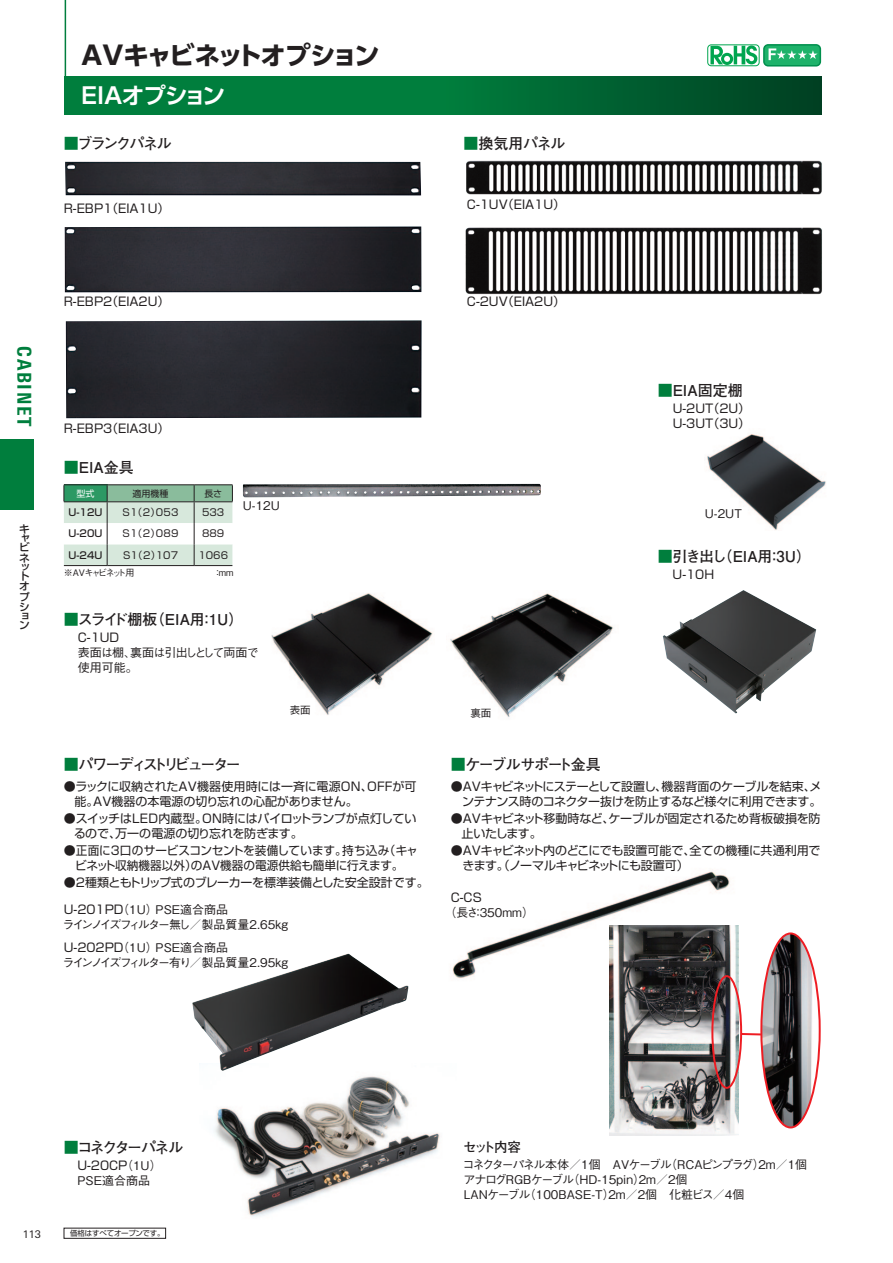
<style>
.page{position:relative;width:893px;height:1263px;background:#fff}
.page>*{position:absolute;margin:0;border:0;box-sizing:border-box;transform-origin:0 0}
.t1{font:700 25.5px "UD Shin Go Pro";letter-spacing:-.08em;color:#231f20}
.t2{font:700 22.5px "Shin Go Pro De";letter-spacing:-.035em;color:#fff}
.t3{font:800 condensed 19.2px "Linotype Univers";letter-spacing:.09em;color:#007e3d}
.t4{font:700 15px "Futo Go B101 Pro";letter-spacing:-.085em;color:#231f20}
.t5{font:700 15px "Futo Go B101 Pro";letter-spacing:-.005em;color:#231f20}
.t6{font:700 15px "Futo Go B101 Pro";letter-spacing:-.16em;color:#231f20}
.t7{font:700 15px "Futo Go B101 Pro";letter-spacing:-.155em;color:#231f20}
.t8{font:700 15px "Futo Go B101 Pro";letter-spacing:-.11em;color:#231f20}
.t9{font:700 13.5px "Futo Go B101 Pro";letter-spacing:-.16em;color:#231f20}
.t10{font:12px/15px "Shin Go Pro";letter-spacing:-.01em;color:#231f20}
.t11{font:500 12px/15px "Gothic BBB Pro";color:#231f20}
.t12{font:500 12px/15px "Gothic BBB Pro";letter-spacing:-.05em;color:#231f20}
.t13{font:12px/15px "Shin Go Pro";letter-spacing:-.035em;color:#231f20;text-align:right}
.t14{font:500 12px/15px "Gothic BBB Pro";letter-spacing:-.065em;color:#231f20}
.t15{font:500 10.65px/9.3px "Shin Go Pro";color:#231f20;text-align:justify}
.t16{font:500 10.5px "Gothic BBB Pro";color:#231f20}
.t17{font:10.5px "Linotype Univers Basic";color:#231f20}
.t18{font:9.75px "Shin Go Pro";letter-spacing:.005em;color:#231f20}
.t19{font:500 9.75px "Shin Go Pro";color:#231f20}
.t20{font:500 9px "Gothic BBB Pro";letter-spacing:-.185em;color:#231f20}
.t21{font:9px "Shin Go Pro";color:#231f20}
.t22{font:500 9px "Gothic BBB Pro";letter-spacing:-.145em;color:#231f20}
.t23{font:9px "Shin Go Pro";color:#fff}
.t24{font:7.5px "Shin Go Pro";letter-spacing:-.03em;color:#231f20}
.s1{color:#007e3d}
.s2{font-family:"Shin Go Pro";font-weight:400}
.s3{font-family:"Gothic BBB Pro";font-weight:500}
</style>
<div class="page">
<img style="left:214px;top:1076px;width:226px;height:141px">
<svg style="left:65px;top:77px;width:756px;height:38px;background:#006e36"></svg>
<hr style="left:65px;top:0;width:1px;height:77px;background:#007e3d">
<img style="left:466px;top:160px;width:356px;height:35px">
<img style="left:465px;top:227px;width:357px;height:68px">
<img style="left:707px;top:434px;width:119px;height:96px">
<hr style="left:107px;top:484px;width:87px;height:1px;background:#231f20">
<hr style="left:194px;top:484px;width:39px;height:1px;background:#231f20">
<hr style="left:64px;top:484px;width:43px;height:1px;background:#231f20">
<svg style="left:64px;top:485px;width:169px;height:81px"></svg>
<hr style="left:64px;top:501px;width:43px;height:1px;background:#231f20">
<div style="left:708px;top:45px;width:51px;height:21px;border:1px solid #00a54f;border-radius:4px"></div>
<svg style="left:710px;top:45px;width:47px;height:20px"></svg>
<div style="left:764px;top:45px;width:56px;height:21px;background:#1eb26a;border-radius:4px"></div>
<div style="left:763px;top:44px;width:58px;height:23px;border:2px solid #008f4d;border-radius:4px"></div>
<svg style="left:768px;top:48px;width:50px;height:12px"></svg>
<img style="left:663px;top:590px;width:153px;height:123px">
<img style="left:243px;top:484px;width:298px;height:13px">
<img style="left:65px;top:162px;width:356px;height:34px">
<img style="left:66px;top:320px;width:356px;height:98px">
<img style="left:65px;top:226px;width:356px;height:66px">
<img style="left:271px;top:593px;width:162px;height:122px">
<img style="left:450px;top:593px;width:164px;height:125px">
<img style="left:192px;top:953px;width:217px;height:118px">
<img style="left:452px;top:871px;width:278px;height:108px">
<img style="left:609px;top:925px;width:130px;height:210px">
<div style="left:711px;top:975px;width:31px;height:114px;border:2px solid #ee1d23;border-radius:50%"></div>
<svg style="left:739px;top:1032px;width:21px;height:4px"></svg>
<img style="left:761px;top:934px;width:59px;height:193px">
<div style="left:760px;top:932px;width:61px;height:196px;border:2px solid #ee1d23;border-radius:50%"></div>
<div style="left:0;top:439px;width:34px;height:71px;background:#007e3d"></div>
<h1 class="t1" style="left:82px;top:34px;width:300px">AVキャビネットオプション</h1>
<h2 class="t2" style="left:82px;top:77px;width:145px">EIAオプション</h2>
<p class="t8" style="left:64px;top:132px;width:110px"><span class="s1">■</span>ブランクパネル</p>
<p class="t10" style="left:64px;top:199px;width:107px">R-EBP1（EIA1U）</p>
<p class="t4" style="left:463px;top:132px;width:103px"><span class="s1">■</span>換気用パネル</p>
<p class="t10" style="left:467px;top:196px;width:100px">C-1UV（EIA1U）</p>
<h3 class="t3" style="left:36px;top:346px;width:82px;rotate:90deg">CABINET</h3>
<p class="t15" style="left:19px;top:523px;width:12px">キャビ</p>
<p class="t15" style="left:19px;top:552px;width:12px">ネット</p>
<p class="t15" style="left:19px;top:580px;width:12px;line-height:10.2px">オプシ</p>
<p class="t15" style="left:19px;top:610px;width:12px;line-height:8.7px">ョン</p>
<p class="t10" style="left:64px;top:293px;width:107px">R-EBP2（EIA2U）</p>
<p class="t10" style="left:467px;top:293px;width:100px">C-2UV（EIA2U）</p>
<p class="t10" style="left:64px;top:419px;width:107px">R-EBP3（EIA3U）</p>
<p class="t4" style="left:64px;top:455px;width:71px"><span class="s1">■</span>EIA金具</p>
<p class="t23" style="left:77px;top:486px;width:19px">型式</p>
<p class="t21" style="left:133px;top:486px;width:37px">適用機種</p>
<p class="t21" style="left:205px;top:486px;width:19px">長さ</p>
<p class="t19" style="left:69px;top:504px;width:35px">U-12U</p>
<p class="t18" style="left:123px;top:504px;width:58px">S1（2）053</p>
<p class="t18" style="left:202px;top:504px;width:24px">533</p>
<p class="t19" style="left:69px;top:526px;width:35px">U-20U</p>
<p class="t18" style="left:123px;top:526px;width:58px">S1（2）089</p>
<p class="t18" style="left:202px;top:526px;width:24px">889</p>
<p class="t19" style="left:69px;top:547px;width:35px">U-24U</p>
<p class="t18" style="left:123px;top:547px;width:57px">S1（2）107</p>
<p class="t18" style="left:198px;top:547px;width:31px">1066</p>
<p class="t20" style="left:64px;top:566px;width:72px">※AVキャビネット用</p>
<p class="t22" style="left:213px;top:566px;width:22px">：mm</p>
<p class="t11" style="left:243px;top:497px;width:39px">U-12U</p>
<p class="t5" style="left:64px;top:607px;width:182px"><span class="s1">■</span> スライド棚板（EIA用：1U）</p>
<p class="t10" style="left:78px;top:628px;width:55px">C-1UD　</p>
<p class="t14" style="left:78px;top:643px;width:182px">表面は棚、裏面は引出しとして両面で使用可能。</p>
<p class="t16" style="left:290px;top:702px;width:22px">表面</p>
<p class="t16" style="left:470px;top:705px;width:22px">裏面</p>
<p class="t4" style="left:658px;top:378px;width:86px"><span class="s1">■</span> EIA固定棚</p>
<p class="t10" style="left:673px;top:399px;width:79px">U-2UT（2U）<br>U-3UT（3U）</p>
<p class="t11" style="left:705px;top:505px;width:39px">U-2UT</p>
<p class="t5" style="left:658px;top:544px;width:155px"><span class="s1">■</span> 引き出し（EIA用：3U）</p>
<p class="t10" style="left:673px;top:565px;width:43px">U-10H</p>
<p class="t6" style="left:64px;top:752px;width:179px"><span class="s1">■</span>パワーディストリビューター</p>
<p class="t10" style="left:74px;top:777px;width:344px;text-indent:-11px">●ラックに収納されたAV機器使用時には一斉に電源ON、OFFが可能。AV機器の本電源の切り忘れの心配がありません。</p>
<p class="t10" style="left:74px;top:810px;width:344px;text-indent:-10px">●スイッチはLED内蔵型。ON時にはパイロットランプが点灯しているので、万一の電源の切り忘れを防ぎます。</p>
<p class="t10" style="left:64px;top:842px;width:356px;text-align:center">● 正面に3口のサービスコンセントを装備しています。持ち込み（キャビネット収納機器以外）のAV機器の電源供給も簡単に行えます。</p>
<p class="t10" style="left:64px;top:874px;width:366px">●2種類ともトリップ式のブレーカーを標準装備とした安全設計です。</p>
<p class="t11" style="left:63px;top:900px;width:227px"><span class="s2">U-201PD</span>（1U）PSE適合商品<br>ラインノイズフィルター無し／製品質量2.65kg</p>
<p class="t11" style="left:63px;top:938px;width:227px"><span class="s2">U-202PD</span>（1U）PSE適合商品<br>ラインノイズフィルター有り／製品質量2.95kg</p>
<p class="t4" style="left:451px;top:752px;width:151px"><span class="s1">■</span>ケーブルサポート金具</p>
<p class="t13" style="left:451px;top:777px;width:372px">● AVキャビネットにステーとして設置し、機器背面のケーブルを結束、メンテナンス時のコネクター抜けを防止するなど様々に利用できます。</p>
<p class="t10" style="left:461px;top:810px;width:361px;text-indent:-11px">●AVキャビネット移動時など、ケーブルが固定されるため背板破損を防止いたします。</p>
<p class="t10" style="left:462px;top:842px;width:360px;text-indent:-12px">● AVキャビネット内のどこにでも設置可能で、全ての機種に共通利用できます。（ノーマルキャビネットにも設置可）</p>
<p class="t10" style="left:451px;top:888px;width:33px">C-CS</p>
<p class="t11" style="left:444px;top:903px;width:91px">（長さ：350mm）</p>
<p class="t7" style="left:64px;top:1135px;width:121px"><span class="s1">■</span> コネクターパネル</p>
<p class="t10" style="left:77px;top:1156px;width:86px">U-20CP<span class="s3">（1U）</span></p>
<p class="t11" style="left:77px;top:1171px;width:74px">PSE適合商品</p>
<p class="t9" style="left:463px;top:1136px;width:59px">セット内容</p>
<p class="t12" style="left:463px;top:1155px;width:346px">コネクターパネル本体／1個　AVケーブル（RCAピンプラグ）2m／1個アナログRGBケーブル（HD-15pin）2m／2個<br>LANケーブル（100BASE-T）2m／2個　化粧ビス／4個</p>
<p class="t17" style="left:23px;top:1228px;width:20px">113</p>
<p class="t24" style="left:70px;top:1227px;width:96px">価格はすべてオープンです。</p>
</div>
